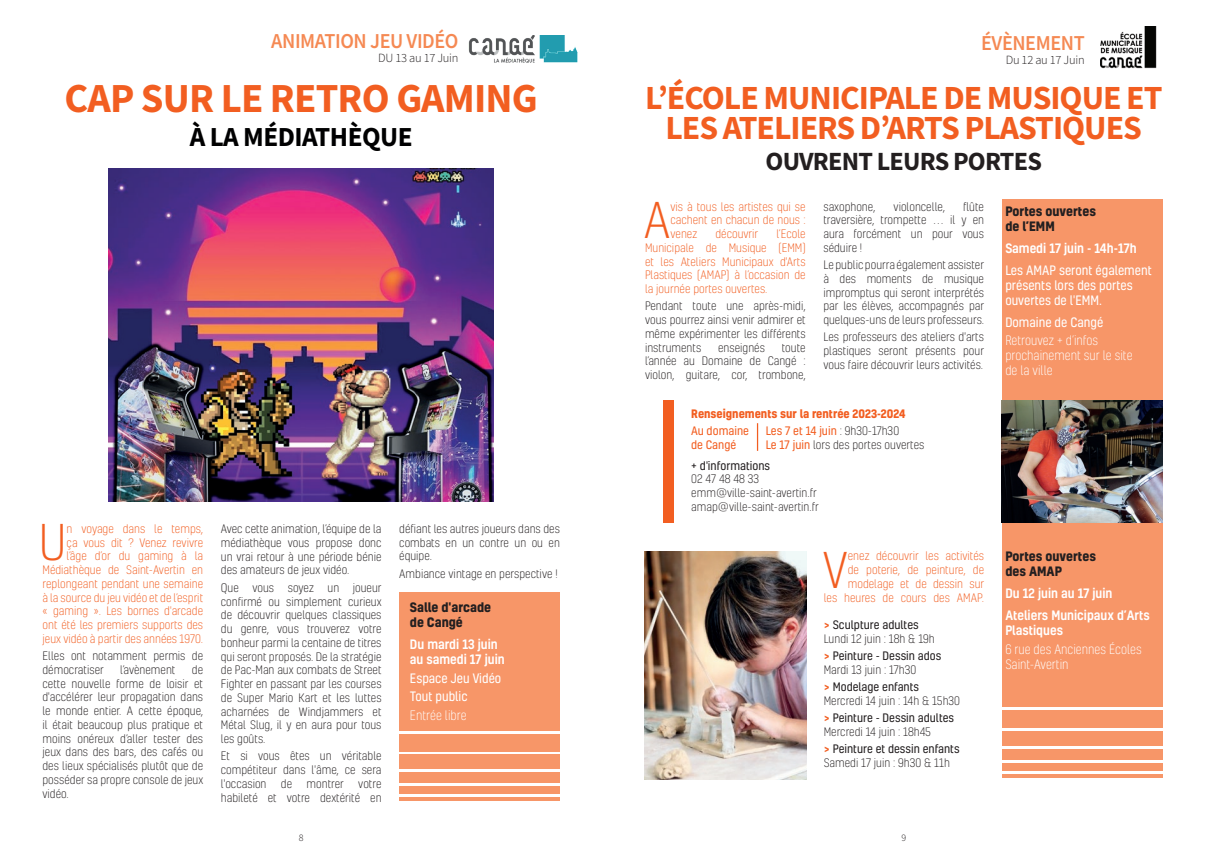
<style>
.page{position:relative;width:1205px;height:851px;background:#fff}
.page>*{position:absolute;margin:0;border:0;box-sizing:border-box;transform-origin:0 0}
.t1{font:300 47.38px "Kelson";color:#f25e21}
.t2{font:700 41.25px "Source Sans Pro";letter-spacing:-.02em;color:#f25e21}
.t3{font:700 33.75px/30px "Source Sans Pro";letter-spacing:-.03em;color:#f25e21;text-align:center}
.t4{font:700 27.5px "Source Sans Pro";letter-spacing:-.02em;color:#000001}
.t5{font:700 26.25px "Source Sans Pro";letter-spacing:-.03em;color:#231f20}
.t6{font:600 21.25px "Source Sans Pro";letter-spacing:-.02em;color:#f58953;scale:.95 1}
.t7{font:500 12.5px/22.1px "Kelson";color:#fff}
.t8{font:12.5px/15px "Kelson";color:#fff}
.t9{font:300 12.5px/15px "Kelson";color:#fff}
.t10{font:700 12.5px/15px "Kelson";color:#231f20}
.t11{font:300 12.5px "Source Sans Pro";letter-spacing:-.02em;color:#231f20}
.t12{font:300 11.25px/13.8px "Kelson";color:#231f20;text-align:justify}
.t13{font:300 11.25px/13.8px "Kelson";color:#f25e21;text-align:justify}
.t14{font:11.25px/13.8px "Kelson";color:#231f20}
.t15{font:700 11.25px/17.2px "Kelson";color:#f25e21}
.t16{font:11.25px/13.8px "Kelson";color:#f25e21}
.t17{font:300 10px "Source Sans Pro";color:#231f20}
.s1{font-weight:400}
.s2{font-weight:300;color:#231f20}
.s3{font-weight:400;color:#f25e21}
.s4{font-weight:500;color:#f25e21}
.s5{font-weight:300}
</style>
<div class="page">
<div style="left:1002px;top:199px;width:160px;height:508px;background:#f79668"></div>
<div style="left:1002px;top:710px;width:160px;height:17px;background:#f79668"></div>
<div style="left:399px;top:733px;width:161px;height:18px;background:#f79668"></div>
<div style="left:1002px;top:731px;width:160px;height:14px;background:#f79668"></div>
<div style="left:399px;top:754px;width:161px;height:14px;background:#f79668"></div>
<div style="left:1002px;top:749px;width:160px;height:10px;background:#f79668"></div>
<div style="left:399px;top:772px;width:161px;height:11px;background:#f79668"></div>
<div style="left:1002px;top:763px;width:160px;height:7px;background:#f79668"></div>
<div style="left:399px;top:786px;width:161px;height:7px;background:#f79668"></div>
<hr style="left:1002px;top:774px;width:160px;height:3px;background:#f79668">
<hr style="left:399px;top:797px;width:161px;height:3px;background:#f79668">
<div style="left:663px;top:400px;width:10px;height:122px;background:#f25e21"></div>
<img style="left:1002px;top:400px;width:160px;height:122px">
<img style="left:1100px;top:26px;width:57px;height:43px">
<img style="left:109px;top:169px;width:385px;height:332px">
<div style="left:399px;top:592px;width:161px;height:138px;background:#f79668"></div>
<img style="left:468px;top:35px;width:110px;height:28px">
<img style="left:645px;top:551px;width:161px;height:227px">
<svg style="left:757px;top:423px;width:1px;height:28px"></svg>
<h3 class="t6" style="left:271px;top:27px;width:199px">ANIMATION JEU VIDÉO</h3>
<p class="t11" style="left:378px;top:50px;width:82px">DU 13 au 17 Juin</p>
<h2 class="t2" style="left:64px;top:71px;width:475px">CAP SUR LE RETRO GAMING</h2>
<h3 class="t4" style="left:190px;top:118px;width:224px">À LA MÉDIATHÈQUE</h3>
<p class="t13" style="left:43px;top:521px;width:162px;text-align:right">n voyage dans le temps,<br>ça vous dit ? Venez revivre<br>l’âge d’or du gaming à la<br>Médiathèque de Saint-Avertin en replongeant pendant une semaine à la source du jeu vidéo et de l’esprit « gaming ». Les bornes d'arcade ont été les premiers supports des jeux vidéo à partir des années 1970.</p>
<p class="t12" style="left:43px;top:648px;width:162px">Elles ont notamment permis de démocratiser</p>
<h1 class="t1" style="left:39px;top:512px;width:29px">U</h1>
<p class="t12" style="left:120px;top:662px;width:57px">l’avènement</p>
<p class="t12" style="left:43px;top:662px;width:162px;text-indent:149px">de cette nouvelle forme de loisir et d'accélérer leur propagation dans le monde entier. A cette époque, il était beaucoup plus pratique et moins onéreux d’aller tester des jeux dans des bars, des cafés ou des lieux spécialisés plutôt que de posséder sa propre console de jeux vidéo.</p>
<p class="t12" style="left:221px;top:522px;width:162px">Avec cette animation, l’équipe de la médiathèque vous propose donc un vrai retour à une période bénie des amateurs de jeux vidéo.</p>
<p class="t12" style="left:221px;top:580px;width:162px">Que vous soyez un joueur confirmé ou simplement curieux de découvrir quelques classiques du genre, vous trouverez votre bonheur parmi la centaine de titres qui seront proposés. De la stratégie de Pac-Man aux combats de Street Fighter en passant par les courses de Super Mario Kart et les luttes acharnées de Windjammers et Métal Slug, il y en aura pour tous les goûts.</p>
<p class="t12" style="left:221px;top:749px;width:162px">Et si vous êtes un véritable compétiteur dans l'âme, ce sera l'occasion</p>
<p class="t12" style="left:281px;top:776px;width:13px">de</p>
<p class="t12" style="left:307px;top:776px;width:39px">montrer</p>
<p class="t12" style="left:221px;top:776px;width:162px;text-align:right">votre<br>habileté et votre dextérité en</p>
<p class="t12" style="left:399px;top:521px;width:162px">défiant les autres joueurs dans des combats en un contre un ou en équipe.</p>
<p class="t12" style="left:399px;top:566px;width:160px">Ambiance vintage en perspective !</p>
<p class="t10" style="left:410px;top:599px;width:83px">Salle d'arcade de Cangé</p>
<p class="t7" style="left:410px;top:636px;width:96px;line-height:15px">Du mardi 13 juin au samedi 17 juin</p>
<p class="t8" style="left:410px;top:668px;width:93px;line-height:18.5px">Espace Jeu Vidéo<br>Tout public</p>
<p class="t9" style="left:410px;top:707px;width:58px">Entrée libre</p>
<h3 class="t6" style="left:981px;top:29px;width:111px">ÉVÈNEMENT</h3>
<p class="t11" style="left:1005px;top:52px;width:81px">Du 12 au 17 Juin</p>
<h3 class="t3" style="left:645px;top:82px;width:519px">L’ÉCOLE MUNICIPALE DE MUSIQUE ET<br>LES ATELIERS D’ARTS PLASTIQUES</h3>
<h3 class="t5" style="left:765px;top:144px;width:278px">OUVRENT LEURS PORTES</h3>
<h1 class="t1" style="left:644px;top:190px;width:28px">A</h1>
<p class="t13" style="left:670px;top:199px;width:137px">vis à tous les artistes qui se cachent en chacun de nous : venez</p>
<p class="t12" style="left:823px;top:199px;width:162px;text-indent:140px">flûte traversière, trompette … il y en aura forcément un pour vous séduire !</p>
<p class="t12" style="left:823px;top:258px;width:162px">Le public pourra également assister à des moments de musique impromptus qui seront interprétés par les élèves, accompagnés par quelques-uns de leurs professeurs.</p>
<p class="t12" style="left:823px;top:330px;width:162px">Les professeurs des ateliers d'arts plastiques seront présents pour vous faire découvrir leurs activités.</p>
<p class="t12" style="left:823px;top:199px;width:53px">saxophone,</p>
<p class="t12" style="left:893px;top:199px;width:53px">violoncelle,</p>
<p class="t10" style="left:1005px;top:203px;width:92px">Portes ouvertes de l’EMM</p>
<p class="t7" style="left:1005px;top:236px;width:133px">Samedi 17 juin - 14h-17h</p>
<p class="t8" style="left:1005px;top:262px;width:148px">Les AMAP seront également présents lors des portes ouvertes de l'EMM.</p>
<p class="t8" style="left:1005px;top:314px;width:99px">Domaine de Cangé</p>
<p class="t9" style="left:1005px;top:333px;width:129px">Retrouvez + d’infos prochainement sur le site de la ville</p>
<p class="t13" style="left:715px;top:227px;width:44px">découvrir</p>
<p class="t13" style="left:645px;top:227px;width:162px;text-indent:131px">l’Ecole Municipale de Musique (EMM) et les Ateliers Municipaux d'Arts Plastiques (AMAP) à l’occasion de la journée portes ouvertes.</p>
<p class="t12" style="left:645px;top:299px;width:162px">Pendant toute une après-midi, vous pourrez ainsi venir admirer et même expérimenter les différents instruments</p>
<p class="t12" style="left:718px;top:340px;width:48px">enseignés</p>
<p class="t12" style="left:645px;top:340px;width:162px;text-indent:137px">toute l’année au Domaine de Cangé : violon, guitare, cor, trombone,</p>
<p class="t15" style="left:766px;top:404px;width:141px;text-indent:-74px">Renseignements sur la rentrée 2023-2024<br><span class="s1">Les 7 et 14 juin</span> <span class="s2">: 9h30-17h30</span></p>
<p class="t12" style="left:691px;top:433px;width:235px;line-height:20.9px;text-indent:74px"><span class="s3">Le 17 juin</span> lors des portes ouvertes <span class="s1">+ d'informations</span></p>
<p class="t12" style="left:691px;top:472px;width:129px;text-align:left">02 47 48 48 33 emm@ville-saint-avertin.fr amap@ville-saint-avertin.fr</p>
<p class="t16" style="left:691px;top:423px;width:59px">Au domaine de Cangé</p>
<p class="t13" style="left:824px;top:549px;width:162px;text-align:right">enez découvrir les activités<br>de poterie, de peinture, de modelage et de dessin sur<br>les heures de cours des AMAP.</p>
<p class="t12" style="left:824px;top:617px;width:113px"><span class="s4">&gt;</span> <span class="s1">Sculpture adultes<br></span>Lundi 12 juin : 18h &amp; 19h</p>
<p class="t14" style="left:824px;top:648px;width:119px"><span class="s4">&gt;</span> Peinture - Dessin ados<br><span class="s5">Mardi 13 juin : 17h30</span></p>
<p class="t12" style="left:824px;top:679px;width:138px"><span class="s4">&gt;</span> <span class="s1">Modelage enfants<br></span>Mercredi 14 juin : 14h &amp; 15h30</p>
<p class="t14" style="left:824px;top:710px;width:132px"><span class="s4">&gt;</span> Peinture - Dessin adultes<br><span class="s5">Mercredi 14 juin : 18h45</span></p>
<p class="t14" style="left:824px;top:741px;width:137px"><span class="s4">&gt;</span> Peinture et dessin enfants<br><span class="s5">Samedi 17 juin : 9h30 &amp; 11h</span></p>
<h1 class="t1" style="left:823px;top:539px;width:26px">V</h1>
<p class="t10" style="left:1005px;top:548px;width:92px">Portes ouvertes des AMAP</p>
<p class="t7" style="left:1005px;top:582px;width:146px">Du 12 juin au 17 juin<br>Ateliers Municipaux d’Arts</p>
<p class="t7" style="left:1005px;top:619px;width:59px">Plastiques</p>
<p class="t9" style="left:1005px;top:641px;width:138px">6 rue des Anciennes Écoles<br>Saint-Avertin</p>
<p class="t17" style="left:299px;top:831px;width:6px">8</p>
<p class="t17" style="left:901px;top:831px;width:6px">9</p>
</div>
